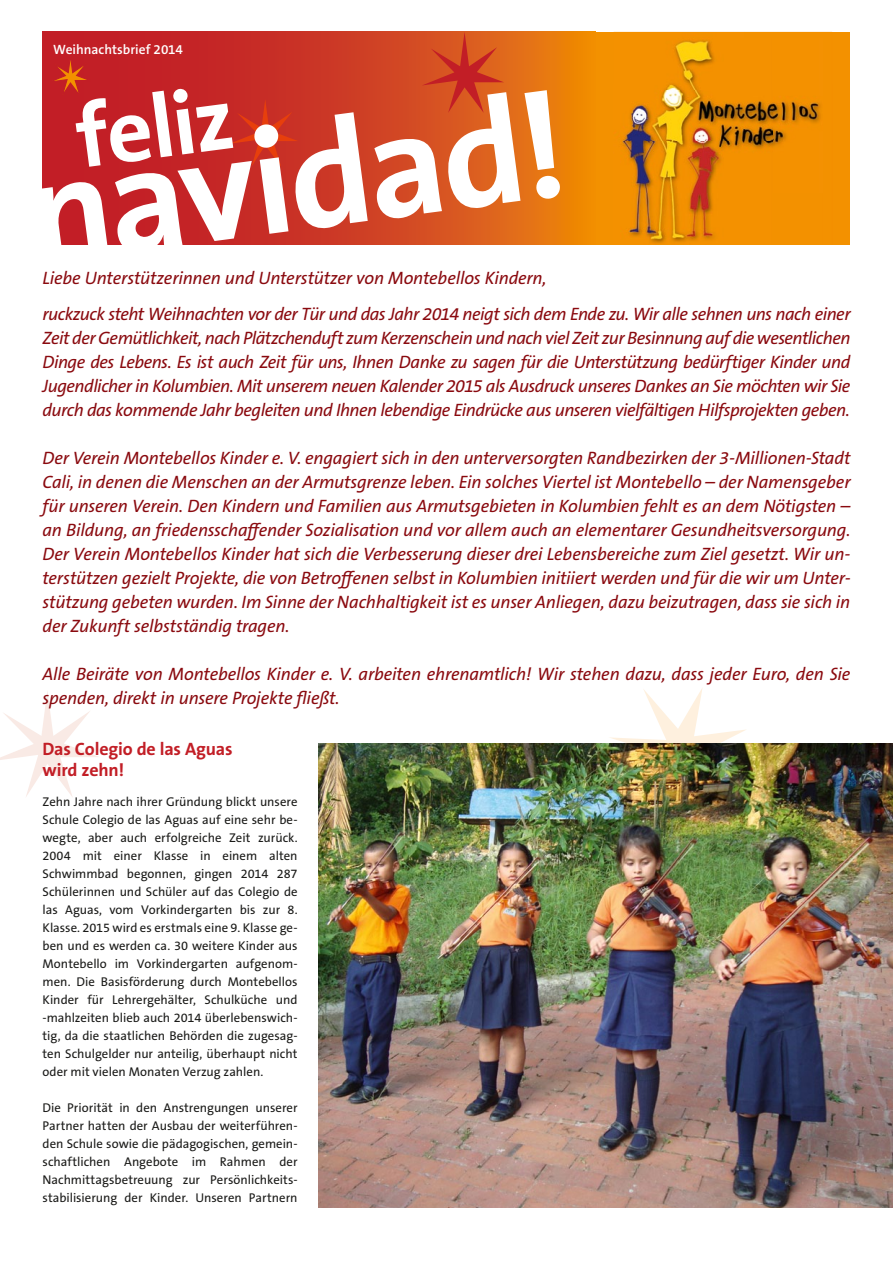
<style>
.page{position:relative;width:893px;height:1263px;background:#fff}
.page>*{position:absolute;margin:0;border:0;box-sizing:border-box;transform-origin:0 0}
.t1{font:700 150px "The Sans B W7";color:#fff}
.t2{font:700 90px "The Sans B W7";color:#fff}
.t3{font:italic 18px/24px "The Sans B W5 Plain";letter-spacing:-.015em;color:#8a0a0f}
.t4{font:700 18px/21px "The Sans B W7";letter-spacing:-.01em;color:#c21e26}
.t5{font:600 13.5px "The Sans B W6";color:#fff}
.t6{font:12.75px/18px "The Sans B W5 Plain";color:#1a1a18;text-align:justify}
</style>
<div class="page">
<svg style="left:608px;top:688px;width:139px;height:56px"></svg>
<svg style="left:0;top:691px;width:99px;height:106px"></svg>
<div style="left:43px;top:32px;width:807px;height:212px;background:#f39100"></div>
<img style="left:622px;top:40px;width:199px;height:203px">
<svg style="left:43px;top:32px;width:533px;height:212px;background:#ce3d22"></svg>
<svg style="left:230px;top:99px;width:68px;height:68px;background:#cd3020"></svg>
<img style="left:319px;top:744px;width:574px;height:463px">
<svg style="left:422px;top:32px;width:82px;height:81px;background:#d44e21"></svg>
<svg style="left:49px;top:55px;width:41px;height:41px;background:#c82d20"></svg>
<p class="t5" style="left:53px;top:40px;width:131px">Weihnachtsbrief 2014</p>
<h2 class="t2" style="left:69px;top:81px;width:160px;rotate:-8deg">feliz</h2>
<h1 class="t1" style="left:16px;top:117px;width:544px;rotate:-7deg">navidad!</h1>
<p class="t3" style="left:43px;top:260px;width:810px;line-height:36px">Liebe Unterstützerinnen und Unterstützer von Montebellos Kindern,<br>ruckzuck steht Weihnachten vor der Tür und das Jahr 2014 neigt sich dem Ende zu. Wir alle sehnen uns nach einer</p>
<p class="t3" style="left:43px;top:326px;width:810px;text-align:justify">Zeit der Gemütlichkeit, nach Plätzchenduft zum Kerzenschein und nach viel Zeit zur Besinnung auf die wesentlichen Dinge des Lebens. Es ist auch Zeit für uns, Ihnen Danke zu sagen für die Unterstützung bedürftiger Kinder und Jugendlicher in Kolumbien. Mit unserem neuen Kalender 2015 als Ausdruck unseres Dankes an Sie möchten wir Sie durch das kommende Jahr begleiten und Ihnen lebendige Eindrücke aus unseren vielfältigen Hilfsprojekten geben.</p>
<p class="t3" style="left:43px;top:446px;width:810px;text-align:justify">Der Verein Montebellos Kinder e. V. engagiert sich in den unterversorgten Randbezirken der 3-Millionen-Stadt Cali, in denen die Menschen an der Armutsgrenze leben. Ein solches Viertel ist Montebello – der Namensgeber für unseren Verein. Den Kindern und Familien aus Armutsgebieten in Kolumbien fehlt es an dem Nötigsten – an Bildung, an friedensschaffender Sozialisation und vor allem auch an elementarer Gesundheitsversorgung.<br>Der Verein Montebellos Kinder hat sich die Verbesserung dieser drei Lebensbereiche zum Ziel gesetzt. Wir un&shy;terstützen gezielt Projekte, die von Betroffenen selbst in Kolumbien initiiert werden und für die wir um Unter&shy;stützung gebeten wurden. Im Sinne der Nachhaltigkeit ist es unser Anliegen, dazu beizutragen, dass sie sich in der Zukunft selbstständig tragen.</p>
<p class="t3" style="left:43px;top:662px;width:809px">Alle Beiräte von Montebellos Kinder e. V. arbeiten ehrenamtlich! Wir stehen dazu, dass jeder Euro, den Sie spenden, direkt in unsere Projekte fließt.</p>
<p class="t4" style="left:43px;top:738px;width:192px">Das Colegio de las Aguas wird zehn!</p>
<p class="t6" style="left:43px;top:793px;width:257px">Zehn Jahre nach ihrer Gründung blickt unsere Schule Colegio de las Aguas auf eine sehr be&shy;wegte, aber auch erfolgreiche Zeit zurück.<br>2004 mit einer Klasse in einem alten Schwimmbad begonnen, gingen 2014 287<br>Schülerinnen und Schüler auf das Colegio de las Aguas, vom Vorkindergarten bis zur 8.<br>Klasse. 2015 wird es erstmals eine 9. Klasse ge&shy;ben und es werden ca. 30 weitere Kinder aus Montebello im Vorkindergarten aufgenom&shy;men. Die Basisförderung durch Montebellos Kinder für Lehrergehälter, Schulküche und -mahlzeiten blieb auch 2014 überlebenswich&shy;tig, da die staatlichen Behörden die zugesag&shy;ten Schulgelder nur anteilig, überhaupt nicht oder mit vielen Monaten Verzug zahlen.</p>
<p class="t6" style="left:43px;top:1099px;width:257px">Die Priorität in den Anstrengungen unserer Partner hatten der Ausbau der weiterführen&shy;den Schule sowie die pädagogischen, gemein&shy;schaftlichen Angebote im Rahmen der Nachmittagsbetreuung zur Persönlichkeits&shy;stabilisierung der Kinder. Unseren Partnern</p>
</div>
